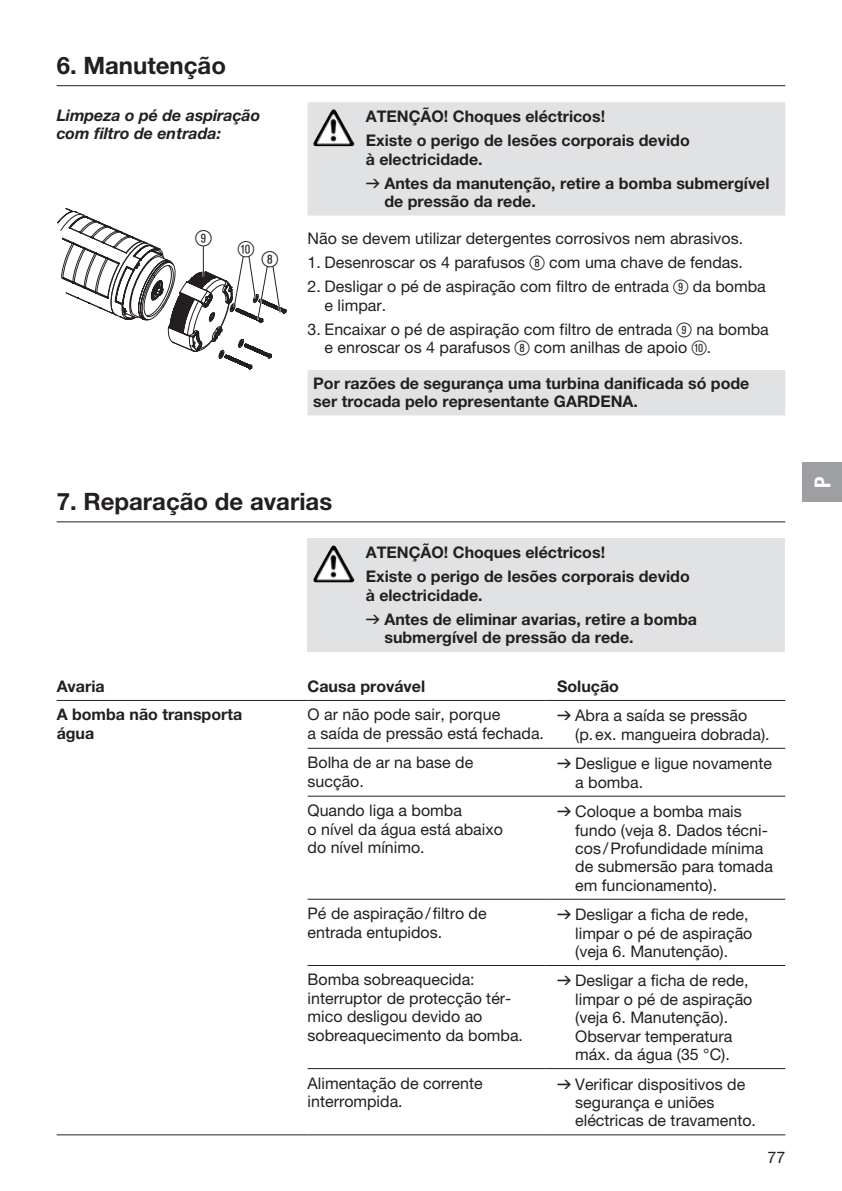
<style>
.page{position:relative;width:842px;height:1191px;background:#fff}
.page>*{position:absolute;margin:0;border:0;box-sizing:border-box;transform-origin:0 0}
.t1{font:700 24px "GARDENA Pro";color:#231f20}
.t2{font:22px "Ziffernim Kreisund Quadrat BQ";color:#231f20}
.t3{font:22px "GARDENA Pro Bo Cond";color:#fff}
.t4{font:16px/18.4px "GARDENA Pro";color:#231f20}
.t5{font:700 16px/24px "GARDENA Pro";color:#231f20}
.t6{font:italic 700 16px/18.4px "GARDENA Pro";color:#231f20}
.s1{font-family:"Formdruck";font-weight:400}
.s2{font-family:"Ziffernim Kreisund Quadrat BQ";font-size:20px}
.s3{font-family:"Formdruck"}
</style>
<div class="page">
<svg style="left:308px;top:102px;width:477px;height:313px;fill:#e7e8e9"></svg>
<hr style="left:57px;top:85px;width:728px;height:1px;background:#231f20">
<svg style="left:57px;top:208px;width:230px;height:162px"></svg>
<img style="left:315px;top:109px;width:18px;height:31px">
<div style="left:308px;top:538px;width:477px;height:113px;background:#e1e2e4"></div>
<hr style="left:57px;top:521px;width:728px;height:1px;background:#231f20">
<img style="left:315px;top:545px;width:18px;height:31px">
<hr style="left:308px;top:748px;width:238px;height:1px;background:#231f20">
<hr style="left:546px;top:748px;width:239px;height:1px;background:#231f20">
<hr style="left:308px;top:965px;width:238px;height:1px;background:#231f20">
<hr style="left:546px;top:965px;width:239px;height:1px;background:#231f20">
<hr style="left:308px;top:795px;width:238px;height:1px;background:#231f20">
<hr style="left:546px;top:795px;width:239px;height:1px;background:#231f20">
<hr style="left:308px;top:899px;width:238px;height:1px;background:#231f20">
<hr style="left:546px;top:899px;width:239px;height:1px;background:#231f20">
<hr style="left:308px;top:1068px;width:238px;height:1px;background:#231f20">
<hr style="left:546px;top:1068px;width:239px;height:1px;background:#231f20">
<hr style="left:57px;top:1134px;width:251px;height:1px;background:#231f20">
<hr style="left:308px;top:1134px;width:238px;height:1px;background:#231f20">
<hr style="left:546px;top:1134px;width:239px;height:1px;background:#231f20">
<hr style="left:57px;top:700px;width:251px;height:1px;background:#231f20">
<hr style="left:308px;top:700px;width:238px;height:1px;background:#231f20">
<hr style="left:546px;top:700px;width:239px;height:1px;background:#231f20">
<div style="left:802px;top:462px;width:40px;height:40px;background:#9d9fa2"></div>
<h1 class="t1" style="left:57px;top:50px;width:171px">6. Manutenção</h1>
<p class="t6" style="left:57px;top:105px;width:205px">Limpeza o pé de aspiração com filtro de entrada:</p>
<h2 class="t2" style="left:195px;top:226px;width:18px">9</h2>
<h2 class="t2" style="left:238px;top:236px;width:18px">0</h2>
<h2 class="t2" style="left:262px;top:246px;width:18px">8</h2>
<p class="t5" style="left:366px;top:104px;width:326px">ATENÇÃO! Choques eléctricos!<br>Existe o perigo de lesões corporais devido</p>
<p class="t5" style="left:366px;top:146px;width:405px">à electricidade.<br><span class="s1">v</span> Antes da manutenção, retire a bomba submergível</p>
<p class="t5" style="left:384px;top:189px;width:153px">de pressão da rede.</p>
<p class="t4" style="left:308px;top:229px;width:437px">Não se devem utilizar detergentes corrosivos nem abrasivos.</p>
<p class="t4" style="left:308px;top:253px;width:437px">1. Desenroscar os 4 parafusos <span class="s2">8</span> com uma chave de fendas.</p>
<p class="t4" style="left:325px;top:277px;width:443px;text-indent:-17px">2. Desligar o pé de aspiração com filtro de entrada <span class="s2">9</span> da bomba e limpar.</p>
<p class="t4" style="left:325px;top:319px;width:446px;text-indent:-17px">3. Encaixar o pé de aspiração com filtro de entrada <span class="s2">9</span> na bomba e enroscar os 4 parafusos <span class="s2">8</span> com anilhas de apoio <span class="s2">0</span>.</p>
<p class="t5" style="left:313px;top:373px;width:438px;line-height:18.4px">Por razões de segurança uma turbina danificada só pode ser trocada pelo representante GARDENA.</p>
<h1 class="t1" style="left:57px;top:486px;width:277px">7. Reparação de avarias</h1>
<p class="t5" style="left:366px;top:540px;width:326px">ATENÇÃO! Choques eléctricos!<br>Existe o perigo de lesões corporais devido</p>
<p class="t5" style="left:366px;top:582px;width:333px">à electricidade.<br><span class="s1">v</span> Antes de eliminar avarias, retire a bomba</p>
<p class="t5" style="left:384px;top:625px;width:251px">submergível de pressão da rede.</p>
<p class="t5" style="left:57px;top:674px;width:49px">Avaria</p>
<p class="t5" style="left:308px;top:674px;width:119px">Causa provável</p>
<p class="t5" style="left:557px;top:674px;width:63px">Solução</p>
<p class="t5" style="left:57px;top:705px;width:187px;line-height:18.4px">A bomba não transporta água</p>
<p class="t4" style="left:308px;top:705px;width:238px">O ar não pode sair, porque<br>a saída de pressão está fechada.</p>
<p class="t4" style="left:575px;top:706px;width:196px;text-indent:-18px"><span class="s3">v</span> Abra a saída se pressão (p.ex. mangueira dobrada).</p>
<p class="t4" style="left:308px;top:753px;width:167px">Bolha de ar na base de sucção.</p>
<p class="t4" style="left:575px;top:754px;width:198px;text-indent:-18px"><span class="s3">v</span> Desligue e ligue novamente a bomba.</p>
<p class="t4" style="left:308px;top:801px;width:197px">Quando liga a bomba<br>o nível da água está abaixo do nível mínimo.</p>
<p class="t4" style="left:575px;top:802px;width:199px;text-indent:-18px"><span class="s3">v</span> Coloque a bomba mais fundo (veja 8. Dados técni&shy;cos/Profundidade mínima de submersão para tomada em funcionamento).</p>
<p class="t4" style="left:308px;top:904px;width:181px">Pé de aspiração/filtro de entrada entupidos.</p>
<p class="t4" style="left:575px;top:905px;width:179px;text-indent:-18px"><span class="s3">v</span> Desligar a ficha de rede, limpar o pé de aspiração (veja 6. Manutenção).</p>
<p class="t4" style="left:308px;top:970px;width:217px">Bomba sobreaquecida: interruptor de protecção tér&shy;mico desligou devido ao sobreaquecimento da bomba.</p>
<p class="t4" style="left:575px;top:971px;width:179px;text-indent:-18px"><span class="s3">v</span> Desligar a ficha de rede, limpar o pé de aspiração (veja 6. Manutenção).<br>Observar temperatura máx. da água (35 °C).</p>
<p class="t4" style="left:308px;top:1073px;width:177px">Alimentação de corrente interrompida.</p>
<p class="t4" style="left:575px;top:1074px;width:182px;text-indent:-18px"><span class="s3">v</span> Verificar dispositivos de segurança e uniões eléctricas de travamento.</p>
<p class="t4" style="left:767px;top:1147px;width:19px">77</p>
<h2 class="t3" style="left:809px;top:488px;width:13px;rotate:-90deg">P</h2>
</div>
